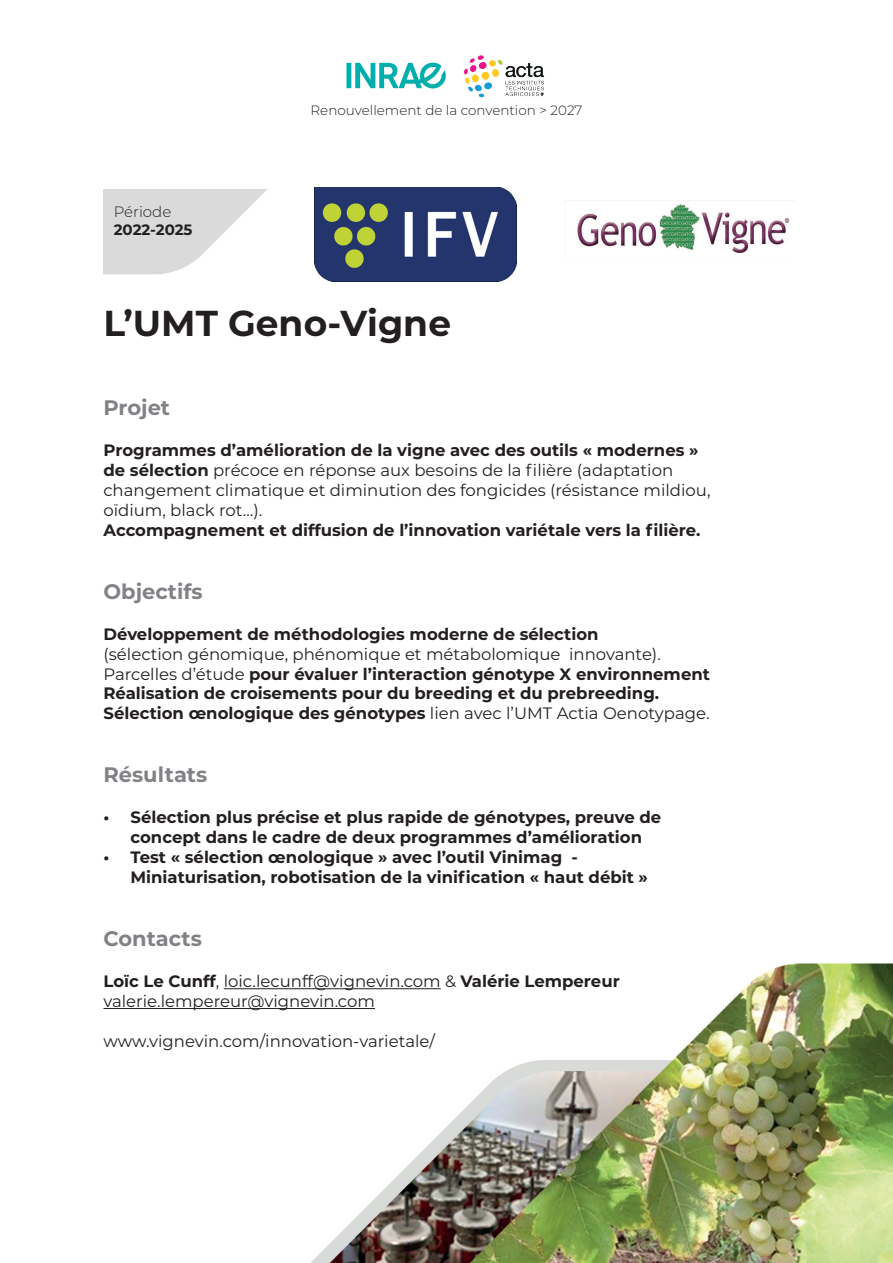
<style>
.page{position:relative;width:893px;height:1263px;background:#fff}
.page>*{position:absolute;margin:0;border:0;box-sizing:border-box;transform-origin:0 0}
.t1{font:700 36px "Montserrat";color:#231f20}
.t2{font:700 21px "Montserrat";color:#808285}
.t3{font:700 16.5px/19.8px "Montserrat";color:#231f20}
.t4{font:16.5px/19.8px "Montserrat";color:#231f20}
.t5{font:700 15px "Montserrat";color:#231f20}
.t6{font:300 15px "Montserrat";color:#231f20}
.t7{font:300 13.5px "Montserrat";color:#231f20}
.s1{font-weight:700}
.s2{font-weight:400}
</style>
<div class="page">
<img style="left:104px;top:963px;width:789px;height:300px">
<img style="left:314px;top:188px;width:202px;height:93px">
<img style="left:576px;top:204px;width:214px;height:49px">
<hr style="left:224px;top:988px;width:217px;height:1px;background:#231f20">
<hr style="left:103px;top:1008px;width:272px;height:1px;background:#231f20">
<img style="left:464px;top:55px;width:80px;height:42px">
<div style="left:346px;top:63px;width:5px;height:25px;background:#00afad"></div>
<svg style="left:355px;top:63px;width:91px;height:25px"></svg>
<p class="t6" style="left:114px;top:201px;width:59px">Période</p>
<p class="t5" style="left:114px;top:219px;width:80px">2022-2025</p>
<p class="t7" style="left:311px;top:101px;width:273px">Renouvellement de la convention &gt; 2027</p>
<h1 class="t1" style="left:103px;top:297px;width:349px">L’UMT Geno-Vigne</h1>
<p class="t2" style="left:103px;top:392px;width:68px">Projet</p>
<p class="t4" style="left:103px;top:440px;width:609px"><span class="s1">Programmes d’amélioration de la vigne avec des outils « modernes » de sélection</span> précoce en réponse aux besoins de la filière (adaptation changement climatique et diminution des fongicides (résistance mildiou, oïdium, black rot…).</p>
<p class="t3" style="left:103px;top:519px;width:598px">Accompagnement et diffusion de l’innovation variétale vers la filière.</p>
<p class="t2" style="left:103px;top:576px;width:101px">Objectifs</p>
<p class="t3" style="left:103px;top:623px;width:497px">Développement de méthodologies moderne de sélection</p>
<p class="t3" style="left:103px;top:643px;width:608px"><span class="s2">(sélection génomique, phénomique et métabolomique innovante).<br>Parcelles d’étude</span> pour évaluer l’interaction génotype X environnement Réalisation de croisements pour du breeding et du prebreeding.<br>Sélection œnologique des génotypes <span class="s2">lien avec l’UMT Actia Oenotypage.</span></p>
<p class="t2" style="left:103px;top:759px;width:105px">Résultats</p>
<p class="t3" style="left:103px;top:807px;width:559px;text-align:center">• Sélection plus précise et plus rapide de génotypes, preuve de concept dans le cadre de deux programmes d’amélioration</p>
<p class="t3" style="left:130px;top:846px;width:519px;text-indent:-27px">• Test « sélection œnologique » avec l’outil Vinimag -<br>Miniaturisation, robotisation de la vinification « haut débit »</p>
<p class="t2" style="left:103px;top:923px;width:100px">Contacts</p>
<p class="t4" style="left:103px;top:971px;width:518px"><span class="s1">Loïc Le Cunff</span>, loic.lecunff@vignevin.com &amp; <span class="s1">Valérie Lempereur </span>valerie.lempereur@vignevin.com</p>
<p class="t4" style="left:103px;top:1030px;width:333px">www.vignevin.com/innovation-varietale/</p>
</div>
